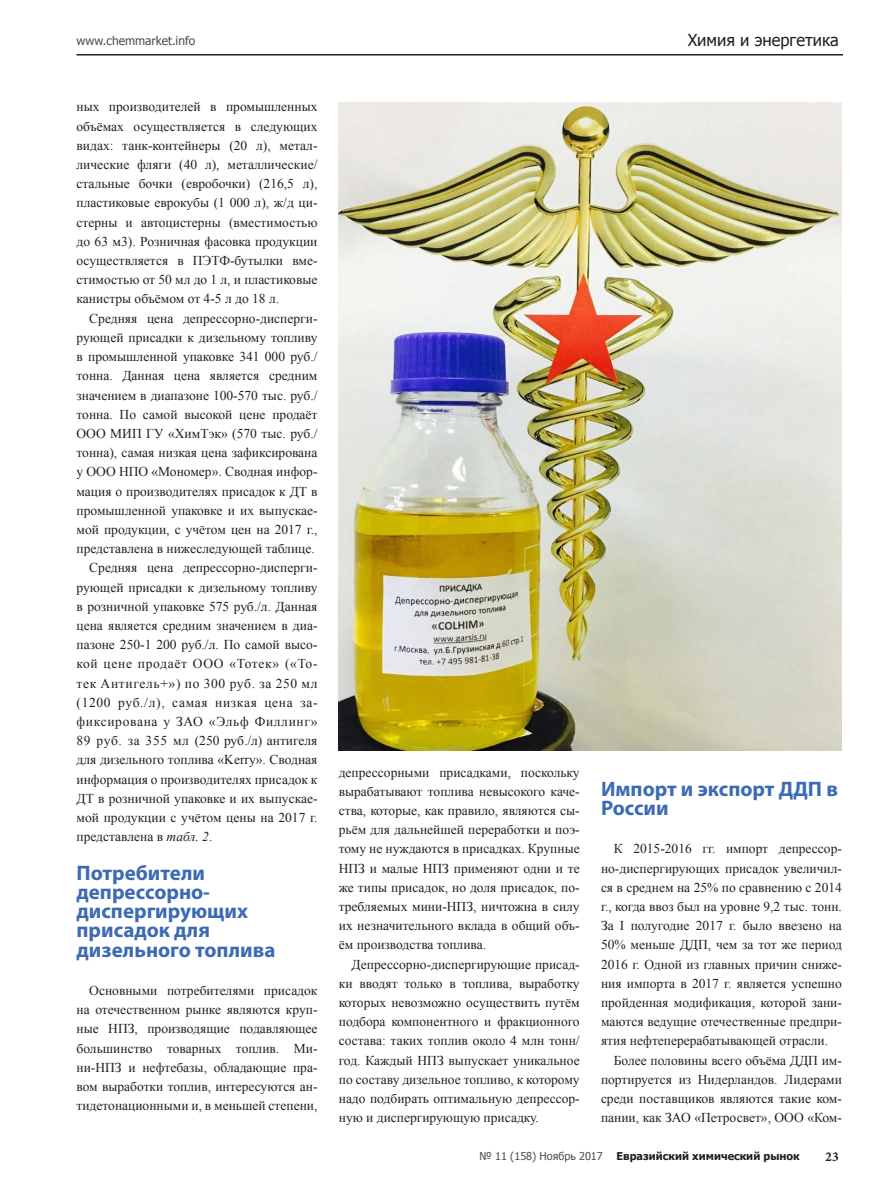
<style>
.page{position:relative;width:893px;height:1191px;background:#fff}
.page>*{position:absolute;margin:0;border:0;box-sizing:border-box;transform-origin:0 0}
.t1{font:700 21px/19.2px "Myriad Pro";color:#3c6ab4}
.t2{font:16.5px "Tahoma";color:#231f20}
.t3{font:13.5px/19.2px "Times New Roman";color:#231f20;text-align:justify}
.t4{font:13.5px "Times New Roman";letter-spacing:.05em;color:#231f20}
.t5{font:700 13.5px "Minion Pro";color:#231f20}
.t6{font:12px "Tahoma";color:#4b4c4d}
.t7{font:700 10.8px "Tahoma";color:#231f20}
.t8{font:10.8px "Tahoma";color:#4b4c4d}
.s1{font-style:italic}
</style>
<div class="page">
<hr style="left:77px;top:54px;width:766px;height:2px;background:#231f20">
<img style="left:339px;top:102px;width:503px;height:648px">
<p class="t6" style="left:77px;top:33px;width:120px">www.chemmarket.info</p>
<p class="t2" style="left:688px;top:29px;width:153px">Химия и энергетика</p>
<p class="t3" style="left:77px;top:97px;width:242px">ных производителей в промышленных объёмах осуществляется в следующих видах: танк-контейнеры (20 л), метал&shy;лические фляги (40 л), металлические/ стальные бочки (евробочки) (216,5 л), пластиковые еврокубы (1 000 л), ж/д ци&shy;стерны и автоцистерны (вместимостью до 63 м3). Розничная фасовка продукции осуществляется в ПЭТФ-бутылки вме&shy;стимостью от 50 мл до 1 л, и пластиковые канистры объёмом от 4-5 л до 18 л.</p>
<p class="t3" style="left:89px;top:308px;width:230px">Средняя цена депрессорно-дисперги-</p>
<p class="t3" style="left:77px;top:327px;width:242px">рующей присадки к дизельному топливу</p>
<p class="t3" style="left:77px;top:347px;width:242px">в промышленной упаковке 341 000 руб./</p>
<p class="t3" style="left:77px;top:366px;width:242px">тонна. Данная цена является средним</p>
<p class="t3" style="left:77px;top:385px;width:242px">значением в диапазоне 100-570 тыс. руб./</p>
<p class="t3" style="left:77px;top:404px;width:242px">тонна. По самой высокой цене продаёт</p>
<p class="t3" style="left:77px;top:423px;width:242px">ООО МИП ГУ «ХимТэк» (570 тыс. руб./</p>
<p class="t3" style="left:77px;top:443px;width:242px">тонна), самая низкая цена зафиксирована</p>
<p class="t3" style="left:77px;top:462px;width:242px">у ООО НПО «Мономер». Сводная инфор-</p>
<p class="t3" style="left:77px;top:481px;width:242px">мация о производителях присадок к ДТ в</p>
<p class="t3" style="left:77px;top:500px;width:242px">промышленной упаковке и их выпускае-</p>
<p class="t3" style="left:77px;top:519px;width:242px">мой продукции, с учётом цен на 2017 г.,</p>
<p class="t3" style="left:77px;top:539px;width:240px">представлена в нижеследующей таблице.</p>
<p class="t3" style="left:89px;top:558px;width:230px">Средняя цена депрессорно-дисперги-</p>
<p class="t3" style="left:77px;top:577px;width:242px">рующей присадки к дизельному топливу</p>
<p class="t3" style="left:77px;top:596px;width:242px">в розничной упаковке 575 руб./л. Данная</p>
<p class="t3" style="left:77px;top:615px;width:242px">цена является средним значением в диа-</p>
<p class="t3" style="left:77px;top:635px;width:242px">пазоне 250-1 200 руб./л. По самой высо-</p>
<p class="t4" style="left:77px;top:655px;width:242px">кой цене продаёт ООО «Тотек» («То-</p>
<p class="t4" style="left:77px;top:674px;width:242px">тек Антигель+») по 300 руб. за 250 мл</p>
<p class="t4" style="left:77px;top:693px;width:242px">(1200 руб./л), самая низкая цена за-</p>
<p class="t4" style="left:77px;top:712px;width:242px">фиксирована у ЗАО «Эльф Филлинг»</p>
<p class="t3" style="left:77px;top:731px;width:242px">89 руб. за 355 мл (250 руб./л) антигеля</p>
<p class="t3" style="left:77px;top:750px;width:242px">для дизельного топлива «Kerry». Сводная</p>
<p class="t3" style="left:77px;top:769px;width:242px">информация о производителях присадок к</p>
<p class="t3" style="left:77px;top:788px;width:242px">ДТ в розничной упаковке и их выпускае-</p>
<p class="t3" style="left:77px;top:807px;width:242px">мой продукции с учётом цены на 2017 г.</p>
<p class="t3" style="left:77px;top:827px;width:137px">представлена в <span class="s1">табл. 2</span>.</p>
<h1 class="t1" style="left:77px;top:862px;width:200px">Потребители депрессорно&shy;диспергирующих присадок для дизельного топлива</h1>
<p class="t3" style="left:77px;top:980px;width:242px;text-indent:13px">Основными потребителями присадок на отечественном рынке являются круп&shy;ные НПЗ, производящие подавляющее большинство товарных топлив. Ми&shy;ни-НПЗ и нефтебазы, обладающие пра&shy;вом выработки топлив, интересуются ан&shy;тидетонационными и, в меньшей степени,</p>
<p class="t3" style="left:339px;top:762px;width:242px">депрессорными присадками, поскольку вырабатывают топлива невысокого каче&shy;ства, которые, как правило, являются сы&shy;рьём для дальнейшей переработки и поэ&shy;тому не нуждаются в присадках. Крупные НПЗ и малые НПЗ применяют одни и те же типы присадок, но доля присадок, по&shy;требляемых мини-НПЗ, ничтожна в силу их незначительного вклада в общий объ&shy;ём производства топлива.</p>
<p class="t3" style="left:339px;top:954px;width:242px;text-indent:13px">Депрессорно-диспергирующие присад&shy;ки вводят только в топлива, выработку которых невозможно осуществить путём подбора компонентного и фракционного состава: таких топлив около 4 млн тонн/ год. Каждый НПЗ выпускает уникальное по составу дизельное топливо, к которому надо подбирать оптимальную депрессор&shy;ную и диспергирующую присадку.</p>
<h1 class="t1" style="left:601px;top:778px;width:238px">Импорт и экспорт ДДП в<br>России</h1>
<p class="t3" style="left:601px;top:839px;width:242px;text-indent:13px">К 2015-2016 гг. импорт депрессор&shy;но-диспергирующих присадок увеличил&shy;ся в среднем на 25% по сравнению с 2014 г., когда ввоз был на уровне 9,2 тыс. тонн.<br>За I полугодие 2017 г. было ввезено на 50% меньше ДДП, чем за тот же период 2016 г. Одной из главных причин сниже&shy;ния импорта в 2017 г. является успешно пройденная модификация, которой зани&shy;маются ведущие отечественные предпри&shy;ятия нефтеперерабатывающей отрасли.</p>
<p class="t3" style="left:601px;top:1050px;width:242px;text-indent:13px">Более половины всего объёма ДДП им&shy;портируется из Нидерландов. Лидерами среди поставщиков являются такие ком&shy;пании, как ЗАО «Петросвет», ООО «Ком-</p>
<p class="t8" style="left:479px;top:1149px;width:125px">№ 11 (158) Ноябрь 2017</p>
<p class="t7" style="left:617px;top:1148px;width:185px">Евразийский химический рынок</p>
<p class="t5" style="left:825px;top:1147px;width:15px">23</p>
</div>
